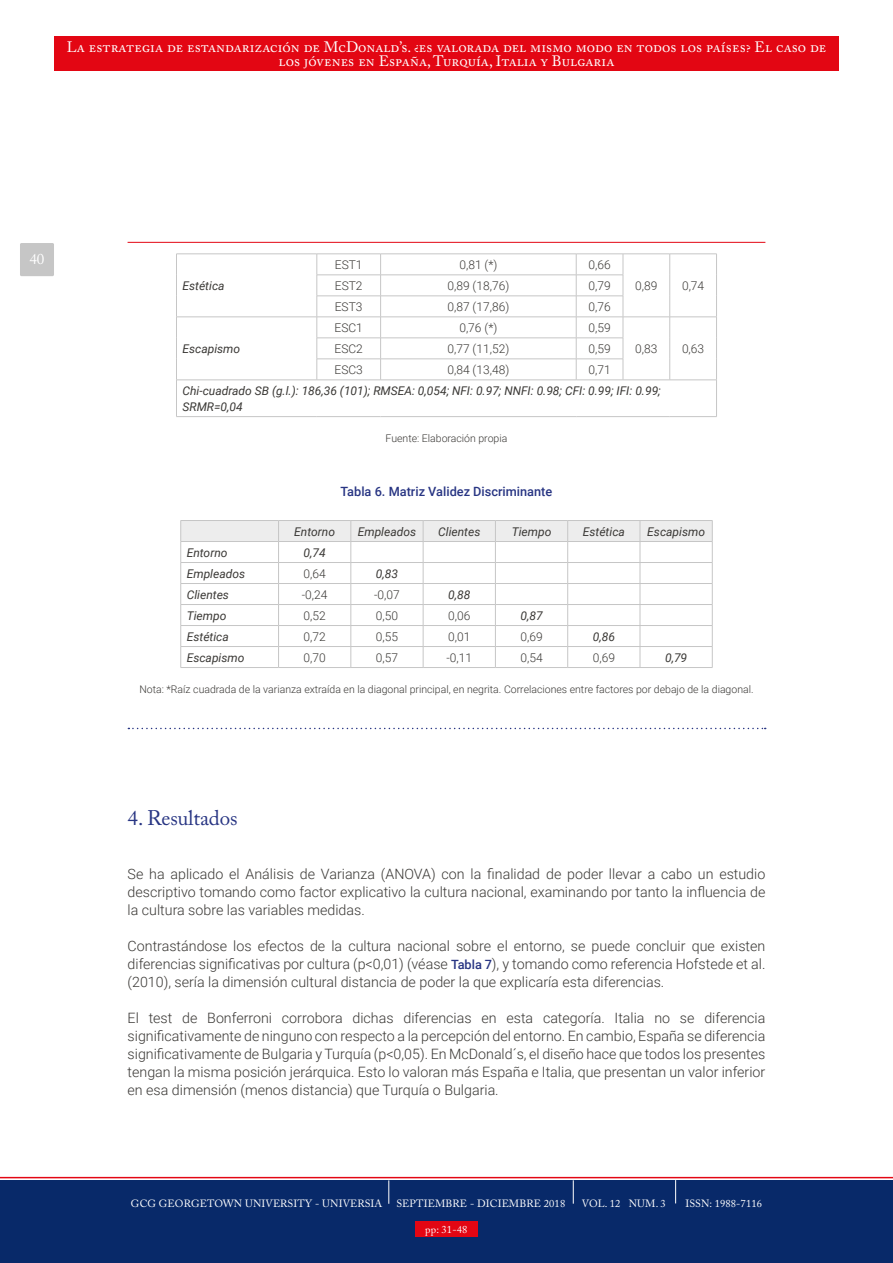
<style>
.page{position:relative;width:893px;height:1263px;background:#fff}
.page>*{position:absolute;margin:0;border:0;box-sizing:border-box;transform-origin:0 0}
.t1{font:21px "Adobe Caslon Pro";color:#283583}
.t2{font:15px/13.5px "Adobe Caslon Pro";letter-spacing:.005em;color:#fff;text-align:center}
.t3{font:300 14.25px/18px "Roboto";color:#3a3835;text-align:justify}
.t4{font:500 12.75px "Roboto";color:#283583}
.t5{font:italic 12px/15.8px "Roboto";color:#3a3835}
.t6{font:300 12px "Roboto";color:#3a3835}
.t7{font:300 10.5px "Roboto";color:#3a3835}
.t8{font:10.5px "Adobe Caslon Pro";letter-spacing:.01em;color:#fff}
.s1{font-weight:500;font-size:12.75px;color:#283583}
</style>
<div class="page">
<div style="left:54px;top:37px;width:785px;height:34px;background:#e30613"></div>
<div style="left:0;top:1180px;width:893px;height:83px;background:#082969"></div>
<svg style="left:0;top:1177px;width:893px;height:27px"></svg>
<div style="left:20px;top:243px;width:34px;height:33px;background:#c6c6c6;border-radius:2px"></div>
<hr style="left:128px;top:242px;width:637px;height:1px;background:#e30613">
<hr style="left:176px;top:254px;width:141px;height:1px;background:#c6c6c6">
<hr style="left:317px;top:254px;width:64px;height:1px;background:#c6c6c6">
<hr style="left:381px;top:254px;width:195px;height:1px;background:#c6c6c6">
<hr style="left:576px;top:254px;width:47px;height:1px;background:#c6c6c6">
<hr style="left:623px;top:254px;width:47px;height:1px;background:#c6c6c6">
<hr style="left:670px;top:254px;width:47px;height:1px;background:#c6c6c6">
<hr style="left:317px;top:275px;width:64px;height:1px;background:#c6c6c6">
<hr style="left:381px;top:275px;width:195px;height:1px;background:#c6c6c6">
<hr style="left:576px;top:275px;width:47px;height:1px;background:#c6c6c6">
<hr style="left:317px;top:296px;width:64px;height:1px;background:#c6c6c6">
<hr style="left:381px;top:296px;width:195px;height:1px;background:#c6c6c6">
<hr style="left:576px;top:296px;width:47px;height:1px;background:#c6c6c6">
<hr style="left:176px;top:317px;width:141px;height:1px;background:#c6c6c6">
<hr style="left:317px;top:317px;width:64px;height:1px;background:#c6c6c6">
<hr style="left:381px;top:317px;width:195px;height:1px;background:#c6c6c6">
<hr style="left:576px;top:317px;width:47px;height:1px;background:#c6c6c6">
<hr style="left:623px;top:317px;width:47px;height:1px;background:#c6c6c6">
<hr style="left:670px;top:317px;width:47px;height:1px;background:#c6c6c6">
<hr style="left:317px;top:338px;width:64px;height:1px;background:#c6c6c6">
<hr style="left:381px;top:338px;width:195px;height:1px;background:#c6c6c6">
<hr style="left:576px;top:338px;width:47px;height:1px;background:#c6c6c6">
<svg style="left:176px;top:255px;width:1px;height:125px"></svg>
<hr style="left:317px;top:359px;width:64px;height:1px;background:#c6c6c6">
<svg style="left:317px;top:254px;width:1px;height:126px"></svg>
<hr style="left:381px;top:359px;width:195px;height:1px;background:#c6c6c6">
<svg style="left:380px;top:255px;width:1px;height:125px"></svg>
<hr style="left:576px;top:359px;width:47px;height:1px;background:#c6c6c6">
<svg style="left:576px;top:254px;width:1px;height:126px"></svg>
<svg style="left:623px;top:254px;width:1px;height:126px"></svg>
<svg style="left:669px;top:254px;width:1px;height:126px"></svg>
<svg style="left:716px;top:255px;width:1px;height:125px"></svg>
<hr style="left:176px;top:380px;width:141px;height:1px;background:#c6c6c6">
<hr style="left:176px;top:380px;width:1px;height:36px;background:#c6c6c6">
<hr style="left:317px;top:380px;width:64px;height:1px;background:#c6c6c6">
<hr style="left:381px;top:380px;width:195px;height:1px;background:#c6c6c6">
<hr style="left:576px;top:380px;width:47px;height:1px;background:#c6c6c6">
<hr style="left:623px;top:380px;width:47px;height:1px;background:#c6c6c6">
<hr style="left:670px;top:380px;width:47px;height:1px;background:#c6c6c6">
<hr style="left:716px;top:380px;width:1px;height:36px;background:#c6c6c6">
<hr style="left:176px;top:416px;width:141px;height:1px;background:#c6c6c6">
<hr style="left:317px;top:416px;width:64px;height:1px;background:#c6c6c6">
<hr style="left:381px;top:416px;width:195px;height:1px;background:#c6c6c6">
<hr style="left:576px;top:416px;width:47px;height:1px;background:#c6c6c6">
<hr style="left:623px;top:416px;width:47px;height:1px;background:#c6c6c6">
<hr style="left:670px;top:416px;width:47px;height:1px;background:#c6c6c6">
<hr style="left:181px;top:667px;width:98px;height:1px;background:#c6c6c6">
<hr style="left:279px;top:667px;width:72px;height:1px;background:#c6c6c6">
<hr style="left:351px;top:667px;width:72px;height:1px;background:#c6c6c6">
<hr style="left:423px;top:667px;width:72px;height:1px;background:#c6c6c6">
<hr style="left:495px;top:667px;width:73px;height:1px;background:#c6c6c6">
<hr style="left:568px;top:667px;width:72px;height:1px;background:#c6c6c6">
<hr style="left:640px;top:667px;width:72px;height:1px;background:#c6c6c6">
<svg style="left:180px;top:520px;width:533px;height:147px"></svg>
<hr style="left:279px;top:562px;width:72px;height:1px;background:#c6c6c6">
<svg style="left:128px;top:728px;width:638px;height:1px"></svg>
<div style="left:415px;top:1221px;width:63px;height:16px;background:#e30613"></div>
<p class="t2" style="left:67px;top:41px;width:761px">La estrategia de estandarización de McDonald’s. ¿es valorada del mismo modo en todos los países? El caso de los jóvenes en España, Turquía, Italia y Bulgaria</p>
<p class="t2" style="left:29px;top:252px;width:16px">40</p>
<p class="t5" style="left:182px;top:277px;width:44px">Estética</p>
<p class="t6" style="left:335px;top:256px;width:29px">EST1</p>
<p class="t6" style="left:459px;top:256px;width:39px">0,81 (*)</p>
<p class="t6" style="left:588px;top:256px;width:24px">0,66</p>
<p class="t6" style="left:335px;top:277px;width:29px">EST2</p>
<p class="t6" style="left:447px;top:277px;width:63px">0,89 (18,76)</p>
<p class="t6" style="left:588px;top:277px;width:24px">0,79</p>
<p class="t6" style="left:635px;top:277px;width:24px">0,89</p>
<p class="t6" style="left:682px;top:277px;width:24px">0,74</p>
<p class="t6" style="left:335px;top:298px;width:29px">EST3</p>
<p class="t6" style="left:447px;top:298px;width:63px">0,87 (17,86)</p>
<p class="t6" style="left:588px;top:298px;width:24px">0,76</p>
<p class="t6" style="left:334px;top:319px;width:30px">ESC1</p>
<p class="t6" style="left:459px;top:319px;width:39px">0,76 (*)</p>
<p class="t6" style="left:588px;top:319px;width:24px">0,59</p>
<p class="t6" style="left:334px;top:340px;width:30px">ESC2</p>
<p class="t6" style="left:447px;top:340px;width:63px">0,77 (11,52)</p>
<p class="t6" style="left:588px;top:340px;width:24px">0,59</p>
<p class="t6" style="left:635px;top:340px;width:24px">0,83</p>
<p class="t6" style="left:682px;top:340px;width:24px">0,63</p>
<p class="t6" style="left:334px;top:361px;width:30px">ESC3</p>
<p class="t6" style="left:447px;top:361px;width:63px">0,84 (13,48)</p>
<p class="t6" style="left:588px;top:361px;width:24px">0,71</p>
<p class="t5" style="left:182px;top:382px;width:480px">Chi-cuadrado SB (g.l.): 186,36 (101); RMSEA: 0,054; NFI: 0.97; NNFI: 0.98; CFI: 0.99; IFI: 0.99;<br>SRMR=0,04</p>
<p class="t7" style="left:386px;top:431px;width:123px">Fuente: Elaboración propia</p>
<p class="t5" style="left:182px;top:340px;width:59px">Escapismo</p>
<p class="t4" style="left:341px;top:483px;width:213px">Tabla 6. Matriz Validez Discriminante</p>
<p class="t5" style="left:294px;top:523px;width:42px">Entorno</p>
<p class="t5" style="left:358px;top:523px;width:60px">Empleados</p>
<p class="t5" style="left:438px;top:523px;width:44px">Clientes</p>
<p class="t5" style="left:512px;top:523px;width:41px">Tiempo</p>
<p class="t5" style="left:583px;top:523px;width:44px">Estética</p>
<p class="t5" style="left:647px;top:523px;width:59px">Escapismo</p>
<p class="t5" style="left:187px;top:544px;width:42px">Entorno</p>
<p class="t5" style="left:304px;top:544px;width:24px">0,74</p>
<p class="t5" style="left:187px;top:565px;width:60px">Empleados</p>
<p class="t6" style="left:304px;top:565px;width:24px">0,64</p>
<p class="t5" style="left:376px;top:565px;width:24px">0,83</p>
<p class="t5" style="left:187px;top:586px;width:44px">Clientes</p>
<p class="t6" style="left:302px;top:586px;width:27px">-0,24</p>
<p class="t6" style="left:374px;top:586px;width:27px">-0,07</p>
<p class="t5" style="left:448px;top:586px;width:24px">0,88</p>
<p class="t5" style="left:187px;top:607px;width:41px">Tiempo</p>
<p class="t6" style="left:304px;top:607px;width:24px">0,52</p>
<p class="t6" style="left:376px;top:607px;width:24px">0,50</p>
<p class="t6" style="left:448px;top:607px;width:24px">0,06</p>
<p class="t5" style="left:520px;top:607px;width:24px">0,87</p>
<p class="t5" style="left:187px;top:628px;width:44px">Estética</p>
<p class="t6" style="left:304px;top:628px;width:24px">0,72</p>
<p class="t6" style="left:376px;top:628px;width:24px">0,55</p>
<p class="t6" style="left:448px;top:628px;width:24px">0,01</p>
<p class="t6" style="left:520px;top:628px;width:24px">0,69</p>
<p class="t5" style="left:593px;top:628px;width:24px">0,86</p>
<p class="t5" style="left:187px;top:649px;width:59px">Escapismo</p>
<p class="t6" style="left:304px;top:649px;width:24px">0,70</p>
<p class="t6" style="left:376px;top:649px;width:24px">0,57</p>
<p class="t6" style="left:446px;top:649px;width:27px">-0,11</p>
<p class="t6" style="left:520px;top:649px;width:24px">0,54</p>
<p class="t6" style="left:593px;top:649px;width:24px">0,69</p>
<p class="t5" style="left:665px;top:649px;width:24px">0,79</p>
<p class="t7" style="left:139px;top:682px;width:616px">Nota: *Raíz cuadrada de la varianza extraída en la diagonal principal, en negrita. Correlaciones entre factores por debajo de la diagonal.</p>
<h1 class="t1" style="left:128px;top:806px;width:111px">4. Resultados</h1>
<p class="t3" style="left:128px;top:865px;width:639px">Se ha aplicado el Análisis de Varianza (ANOVA) con la finalidad de poder llevar a cabo un estudio descriptivo tomando como factor explicativo la cultura nacional, examinando por tanto la influencia de la cultura sobre las variables medidas.</p>
<p class="t3" style="left:128px;top:937px;width:639px">Contrastándose los efectos de la cultura nacional sobre el entorno, se puede concluir que existen diferencias significativas por cultura (p&lt;0,01) (véase <span class="s1">Tabla 7</span>), y tomando como referencia Hofstede et al. (2010), sería la dimensión cultural distancia de poder la que explicaría esta diferencias.</p>
<p class="t3" style="left:128px;top:1009px;width:639px">El test de Bonferroni corrobora dichas diferencias en esta categoría. Italia no se diferencia significativamente de ninguno con respecto a la percepción del entorno. En cambio, España se diferencia significativamente de Bulgaria y Turquía (p&lt;0,05). En McDonald´s, el diseño hace que todos los presentes tengan la misma posición jerárquica. Esto lo valoran más España e Italia, que presentan un valor inferior en esa dimensión (menos distancia) que Turquía o Bulgaria.</p>
<p class="t8" style="left:131px;top:1197px;width:253px">GCG GEORGETOWN UNIVERSITY - UNIVERSIA</p>
<p class="t8" style="left:396px;top:1197px;width:170px">SEPTIEMBRE - DICIEMBRE 2018</p>
<p class="t8" style="left:582px;top:1197px;width:85px">VOL. 12 NUM. 3</p>
<p class="t8" style="left:685px;top:1197px;width:78px">ISSN: 1988-7116</p>
<p class="t8" style="left:425px;top:1223px;width:43px">pp: 31-48</p>
</div>
